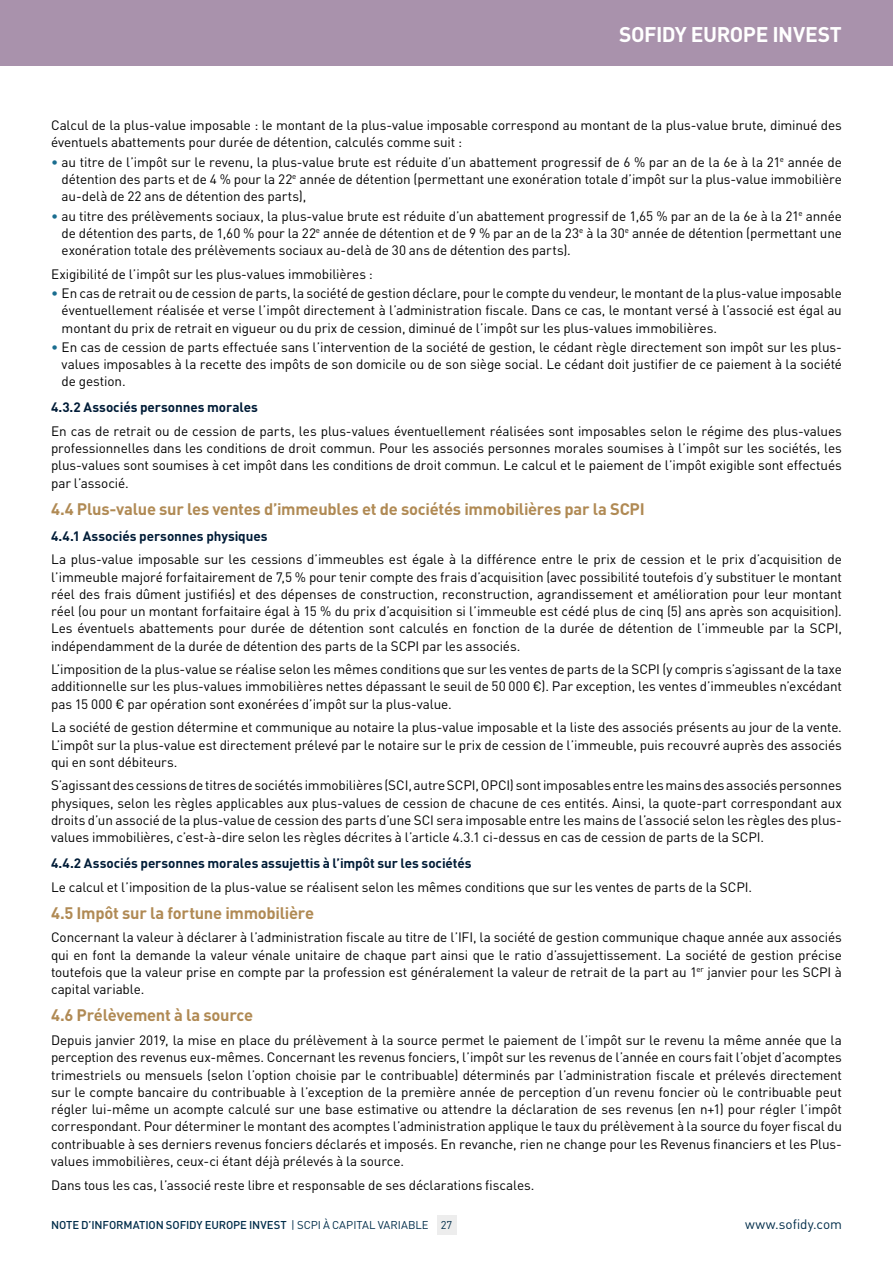
<style>
.page{position:relative;width:893px;height:1263px;background:#fff}
.page>*{position:absolute;margin:0;border:0;box-sizing:border-box;transform-origin:0 0}
.t1{font:700 21px "DIN";letter-spacing:-.025em;color:#fff}
.t2{font:700 16.5px "DIN";letter-spacing:-.015em;color:#b08a54}
.t3{font:13.5px/17.2px "DIN";letter-spacing:-.01em;color:#000;text-align:justify}
.t4{font:700 13.5px "DIN";letter-spacing:-.005em;color:#001c37}
.t5{font:13.5px "DIN";color:#002d4a}
.t6{font:500 11.25px "DIN";letter-spacing:-.01em;color:#002d4a}
.t7{font:11.25px "DIN";color:#002d4a}
.s1{color:#1a6d8f}
.s2{font-weight:400}
</style>
<div class="page">
<div style="left:0;top:0;width:893px;height:66px;background:#a992ac"></div>
<div style="left:437px;top:1216px;width:19px;height:19px;background:#ededed"></div>
<h1 class="t1" style="left:619px;top:21px;width:224px">SOFIDY EUROPE INVEST</h1>
<p class="t3" style="left:51px;top:116px;width:792px">Calcul de la plus-value imposable : le montant de la plus-value imposable correspond au montant de la plus-value brute, diminué des éventuels abattements pour durée de détention, calculés comme suit :</p>
<p class="t3" style="left:62px;top:153px;width:782px;text-indent:-11px"><span class="s1">•</span> au titre de l’impôt sur le revenu, la plus-value brute est réduite d’un abattement progressif de 6 % par an de la 6e à la 21<sup>e</sup> année de détention des parts et de 4 % pour la 22<sup>e</sup> année de détention (permettant une exonération totale d’impôt sur la plus-value immobilière au-delà de 22 ans de détention des parts),</p>
<p class="t3" style="left:62px;top:207px;width:782px;text-indent:-11px"><span class="s1">•</span> au titre des prélèvements sociaux, la plus-value brute est réduite d’un abattement progressif de 1,65 % par an de la 6e à la 21<sup>e</sup> année de détention des parts, de 1,60 % pour la 22<sup>e</sup> année de détention et de 9 % par an de la 23<sup>e</sup> à la 30<sup>e</sup> année de détention (permettant une exonération totale des prélèvements sociaux au-delà de 30 ans de détention des parts).</p>
<p class="t3" style="left:51px;top:265px;width:323px">Exigibilité de l’impôt sur les plus-values immobilières :</p>
<p class="t3" style="left:62px;top:284px;width:782px;text-indent:-11px"><span class="s1">•</span> En cas de retrait ou de cession de parts, la société de gestion déclare, pour le compte du vendeur, le montant de la plus-value imposable éventuellement réalisée et verse l’impôt directement à l’administration fiscale. Dans ce cas, le montant versé à l’associé est égal au montant du prix de retrait en vigueur ou du prix de cession, diminué de l’impôt sur les plus-values immobilières.</p>
<p class="t3" style="left:62px;top:338px;width:782px;text-indent:-11px"><span class="s1">•</span> En cas de cession de parts effectuée sans l’intervention de la société de gestion, le cédant règle directement son impôt sur les plus&shy;values imposables à la recette des impôts de son domicile ou de son siège social. Le cédant doit justifier de ce paiement à la société de gestion.</p>
<p class="t4" style="left:51px;top:398px;width:208px">4.3.2 Associés personnes morales</p>
<p class="t3" style="left:51px;top:422px;width:792px">En cas de retrait ou de cession de parts, les plus-values éventuellement réalisées sont imposables selon le régime des plus-values professionnelles dans les conditions de droit commun. Pour les associés personnes morales soumises à l’impôt sur les sociétés, les plus-values sont soumises à cet impôt dans les conditions de droit commun. Le calcul et le paiement de l’impôt exigible sont effectués par l’associé.</p>
<p class="t2" style="left:51px;top:498px;width:595px">4.4 Plus-value sur les ventes d’immeubles et de sociétés immobilières par la SCPI</p>
<p class="t4" style="left:51px;top:527px;width:218px">4.4.1 Associés personnes physiques</p>
<p class="t3" style="left:51px;top:550px;width:792px">La plus-value imposable sur les cessions d’immeubles est égale à la différence entre le prix de cession et le prix d’acquisition de l’immeuble majoré forfaitairement de 7,5 % pour tenir compte des frais d’acquisition (avec possibilité toutefois d’y substituer le montant réel des frais dûment justifiés) et des dépenses de construction, reconstruction, agrandissement et amélioration pour leur montant réel (ou pour un montant forfaitaire égal à 15 % du prix d’acquisition si l’immeuble est cédé plus de cinq (5) ans après son acquisition).<br>Les éventuels abattements pour durée de détention sont calculés en fonction de la durée de détention de l’immeuble par la SCPI, indépendamment de la durée de détention des parts de la SCPI par les associés.</p>
<p class="t3" style="left:51px;top:660px;width:792px">L’imposition de la plus-value se réalise selon les mêmes conditions que sur les ventes de parts de la SCPI (y compris s’agissant de la taxe additionnelle sur les plus-values immobilières nettes dépassant le seuil de 50 000 €). Par exception, les ventes d’immeubles n’excédant pas 15 000 € par opération sont exonérées d’impôt sur la plus-value.</p>
<p class="t3" style="left:51px;top:718px;width:792px">La société de gestion détermine et communique au notaire la plus-value imposable et la liste des associés présents au jour de la vente.<br>L’impôt sur la plus-value est directement prélevé par le notaire sur le prix de cession de l’immeuble, puis recouvré auprès des associés qui en sont débiteurs.</p>
<p class="t3" style="left:51px;top:777px;width:792px">S’agissant des cessions de titres de sociétés immobilières (SCI, autre SCPI, OPCI) sont imposables entre les mains des associés personnes physiques, selon les règles applicables aux plus-values de cession de chacune de ces entités. Ainsi, la quote-part correspondant aux droits d’un associé de la plus-value de cession des parts d’une SCI sera imposable entre les mains de l’associé selon les règles des plus&shy;values immobilières, c’est-à-dire selon les règles décrites à l’article 4.3.1 ci-dessus en cas de cession de parts de la SCPI.</p>
<p class="t4" style="left:51px;top:854px;width:422px">4.4.2 Associés personnes morales assujettis à l’impôt sur les sociétés</p>
<p class="t3" style="left:51px;top:878px;width:703px">Le calcul et l’imposition de la plus-value se réalisent selon les mêmes conditions que sur les ventes de parts de la SCPI.</p>
<p class="t2" style="left:51px;top:902px;width:265px">4.5 Impôt sur la fortune immobilière</p>
<p class="t3" style="left:51px;top:929px;width:792px">Concernant la valeur à déclarer à l’administration fiscale au titre de l’IFI, la société de gestion communique chaque année aux associés qui en font la demande la valeur vénale unitaire de chaque part ainsi que le ratio d’assujettissement. La société de gestion précise toutefois que la valeur prise en compte par la profession est généralement la valeur de retrait de la part au 1<sup>er</sup> janvier pour les SCPI à capital variable.</p>
<p class="t2" style="left:51px;top:1005px;width:204px">4.6 Prélèvement à la source</p>
<p class="t3" style="left:51px;top:1031px;width:792px">Depuis janvier 2019, la mise en place du prélèvement à la source permet le paiement de l’impôt sur le revenu la même année que la perception des revenus eux-mêmes. Concernant les revenus fonciers, l’impôt sur les revenus de l’année en cours fait l’objet d’acomptes trimestriels ou mensuels (selon l’option choisie par le contribuable) déterminés par l’administration fiscale et prélevés directement sur le compte bancaire du contribuable à l’exception de la première année de perception d’un revenu foncier où le contribuable peut régler lui-même un acompte calculé sur une base estimative ou attendre la déclaration de ses revenus (en n+1) pour régler l’impôt correspondant. Pour déterminer le montant des acomptes l’administration applique le taux du prélèvement à la source du foyer fiscal du contribuable à ses derniers revenus fonciers déclarés et imposés. En revanche, rien ne change pour les Revenus financiers et les Plus&shy;values immobilières, ceux-ci étant déjà prélevés à la source.</p>
<p class="t3" style="left:51px;top:1176px;width:485px">Dans tous les cas, l’associé reste libre et responsable de ses déclarations fiscales.</p>
<p class="t7" style="left:441px;top:1218px;width:13px">27</p>
<p class="t6" style="left:51px;top:1218px;width:379px">NOTE D’INFORMATION SOFIDY EUROPE INVEST <span class="s2">| SCPI À CAPITAL VARIABLE</span></p>
<p class="t5" style="left:745px;top:1216px;width:98px">www.sofidy.com</p>
</div>
